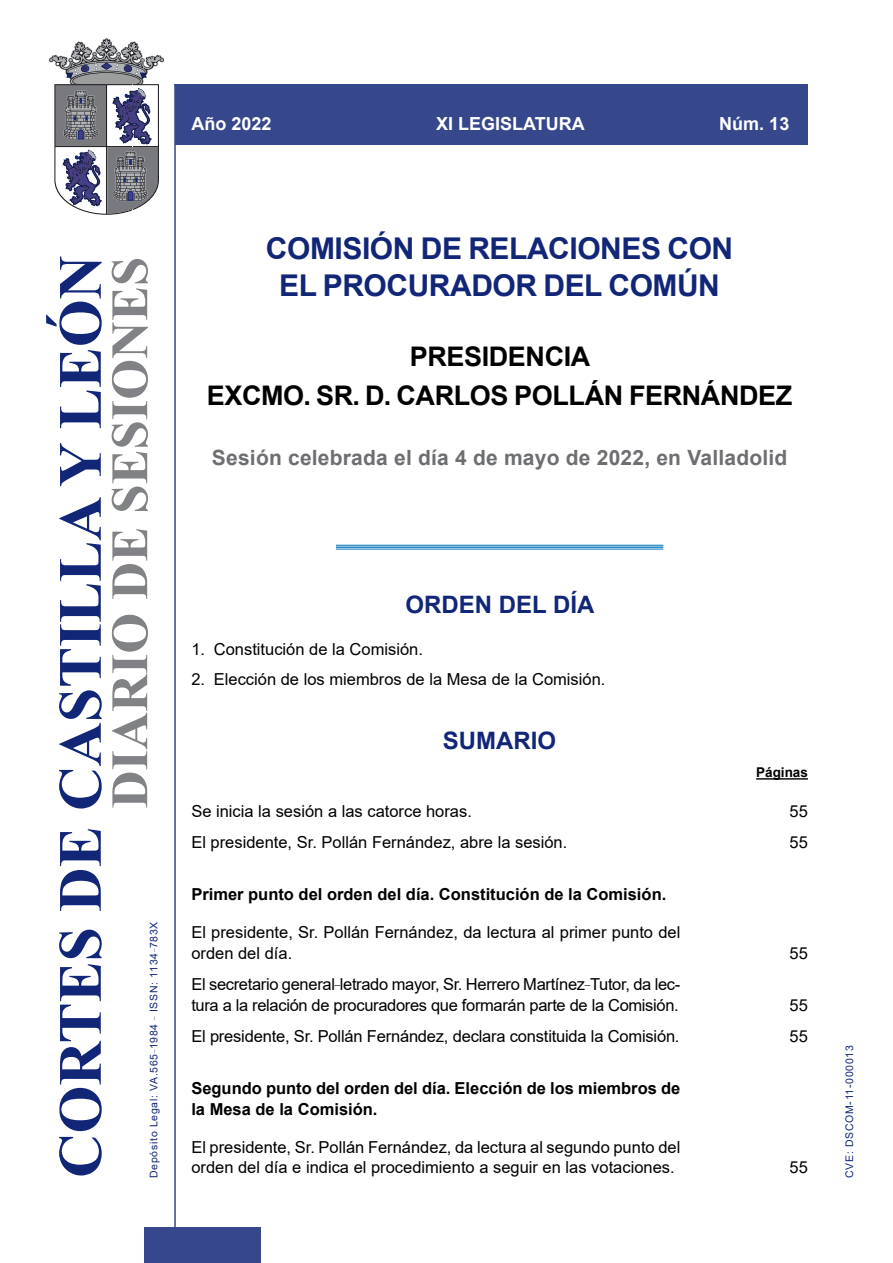
<style>
.page{position:relative;width:893px;height:1263px;background:#fff}
.page>*{position:absolute;margin:0;border:0;box-sizing:border-box;transform-origin:0 0}
.SesionComision{font:700 30px/37.5px "Arial";letter-spacing:-.015em;color:#122678;text-align:center}
.PresidenteComision{font:700 27px "Arial";letter-spacing:-.015em;color:#000}
.PresidenciaComision{font:700 27px "Arial";letter-spacing:-.015em;color:#000}
.OrdenDiaTitulo{font:700 24px "Arial";color:#122678}
.SumarioTitulo{font:700 24px "Arial";color:#122678}
.Celebracion{font:700 21px "Arial";letter-spacing:.01em;color:#6d6e71}
.Numero{font:700 18px "Arial";color:#fff}
.Sumario{font:16.5px/20.9px "Arial";color:#000}
.Sumario-2{font:16.5px/20.9px "Arial";letter-spacing:-.02em;color:#000}
.SumarioEpigrafe{font:700 16.5px/20.9px "Arial";color:#000}
.OrdenDiaPUnto{font:16.5px "Arial";color:#000}
.Paginas{font:700 13.5px "Arial";color:#000}
.t1{font:10.5px "Arial";letter-spacing:.065em;color:#122678}
</style>
<div class="page">
<hr style="left:174px;top:84px;width:2px;height:1179px;background:#36478c">
<div style="left:144px;top:1227px;width:117px;height:36px;background:#36478c"></div>
<hr style="left:174px;top:84px;width:634px;height:1px;background:#36478c">
<div style="left:175px;top:85px;width:633px;height:60px;background:#36478c"></div>
<svg style="left:49px;top:38px;width:115px;height:177px"></svg>
<hr style="left:336px;top:545px;width:327px;height:1px;background:#0072bc">
<hr style="left:336px;top:546px;width:327px;height:2px;background:#0072bc">
<hr style="left:336px;top:549px;width:327px;height:1px;background:#0072bc">
<hr style="left:756px;top:778px;width:52px;height:2px;background:#000">
<svg style="left:46px;top:256px;width:56px;height:919px"></svg>
<svg style="left:112px;top:259px;width:36px;height:549px"></svg>
<p class="Numero" style="left:191px;top:111px;width:82px">Año 2022</p>
<p class="Numero" style="left:436px;top:111px;width:150px">XI LEGISLATURA</p>
<p class="Numero" style="left:719px;top:111px;width:72px">Núm. 13</p>
<p class="SesionComision" style="left:266px;top:230px;width:469px">COMISIÓN DE RELACIONES CON<br>EL PROCURADOR DEL COMÚN</p>
<p class="PresidenciaComision" style="left:410px;top:337px;width:182px">PRESIDENCIA</p>
<p class="PresidenteComision" style="left:207px;top:377px;width:587px">EXCMO. SR. D. CARLOS POLLÁN FERNÁNDEZ</p>
<p class="Celebracion" style="left:212px;top:442px;width:577px">Sesión celebrada el día 4 de mayo de 2022, en Valladolid</p>
<p class="t1" style="left:146px;top:1178px;width:258px;rotate:-90deg">Depósito Legal: VA.565<sup>_</sup>1984 <sup>_</sup> ISSN: 1134<sup>_</sup>783X</p>
<p class="OrdenDiaTitulo" style="left:406px;top:588px;width:190px">ORDEN DEL DÍA</p>
<p class="OrdenDiaPUnto" style="left:191px;top:638px;width:233px">1. Constitución de la Comisión.</p>
<p class="OrdenDiaPUnto" style="left:191px;top:668px;width:416px">2. Elección de los miembros de la Mesa de la Comisión.</p>
<p class="SumarioTitulo" style="left:443px;top:723px;width:115px">SUMARIO</p>
<p class="Paginas" style="left:756px;top:763px;width:53px">Páginas</p>
<p class="Sumario" style="left:191px;top:801px;width:282px">Se inicia la sesión a las catorce horas.</p>
<p class="Sumario" style="left:790px;top:801px;width:20px">55</p>
<p class="Sumario" style="left:191px;top:832px;width:378px">El presidente, Sr. Pollán Fernández, abre la sesión.</p>
<p class="Sumario" style="left:790px;top:832px;width:20px">55</p>
<p class="SumarioEpigrafe" style="left:191px;top:884px;width:476px">Primer punto del orden del día. Constitución de la Comisión.</p>
<p class="Sumario" style="left:191px;top:922px;width:490px">El presidente, Sr. Pollán Fernández, da lectura al primer punto del orden del día.</p>
<p class="Sumario" style="left:790px;top:942px;width:20px">55</p>
<p class="Sumario-2" style="left:191px;top:973px;width:490px">El secretario general<sup>_</sup>letrado mayor, Sr. Herrero Martínez<sup>_</sup>Tutor, da lec&shy;tura a la relación de procuradores que formarán parte de la Comisión.</p>
<p class="Sumario" style="left:790px;top:994px;width:20px">55</p>
<p class="Sumario" style="left:191px;top:1025px;width:490px">El presidente, Sr. Pollán Fernández, declara constituida la Comisión.</p>
<p class="Sumario" style="left:790px;top:1025px;width:20px">55</p>
<p class="SumarioEpigrafe" style="left:191px;top:1078px;width:490px">Segundo punto del orden del día. Elección de los miembros de la Mesa de la Comisión.</p>
<p class="Sumario" style="left:191px;top:1136px;width:490px">El presidente, Sr. Pollán Fernández, da lectura al segundo punto del orden del día e indica el procedimiento a seguir en las votaciones.</p>
<p class="Sumario" style="left:790px;top:1157px;width:20px">55</p>
<p class="t1" style="left:842px;top:1178px;width:134px;rotate:-90deg">CVE: DSCOM-11-000013</p>
</div>
